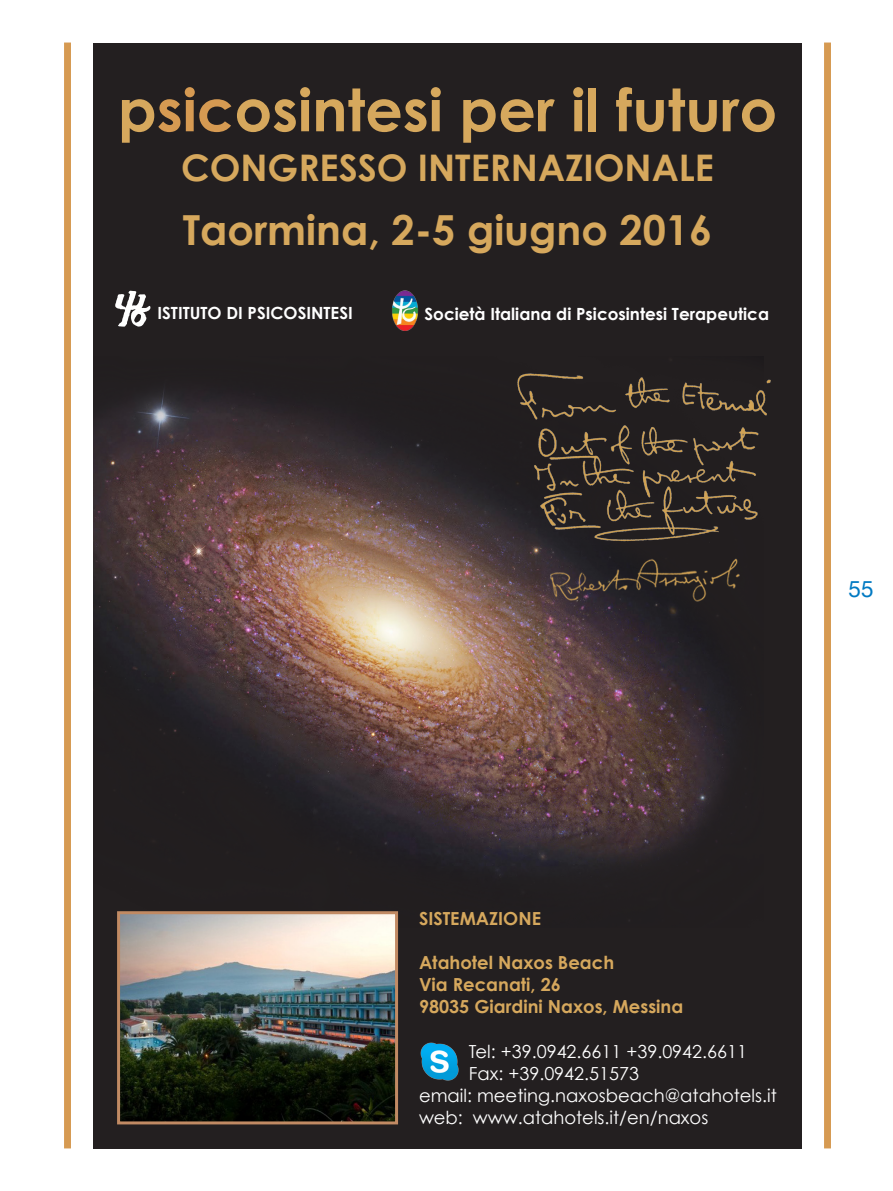
<style>
.page{position:relative;width:893px;height:1191px;background:#fff}
.page>*{position:absolute;margin:0;border:0;box-sizing:border-box;transform-origin:0 0}
.t1{font:700 58.8px "Century Gothic";color:#d6a85d}
.t2{font:700 41.4px "Century Gothic";color:#d6a85d}
.t3{font:700 36.6px "Century Gothic";color:#d6a85d}
.t4{font:22.5px "Helvetica Neue";color:#0079c2}
.t5{font:18px "Century Gothic";color:#fff}
.t6{font:700 18px "Century Gothic";color:#d6a85d}
.t7{font:700 16.8px "Century Gothic";color:#fff}
.s1{color:#d69a52}
</style>
<div class="page">
<div style="left:93px;top:43px;width:709px;height:1105px;background:#231f20"></div>
<img style="left:93px;top:388px;width:633px;height:488px">
<img style="left:115px;top:290px;width:36px;height:37px">
<img style="left:392px;top:290px;width:26px;height:41px">
<img style="left:510px;top:373px;width:261px;height:174px">
<img style="left:541px;top:549px;width:199px;height:59px">
<img style="left:121px;top:915px;width:273px;height:205px">
<div style="left:117px;top:911px;width:281px;height:213px;border:3px solid #c18a63"></div>
<img style="left:420px;top:1042px;width:39px;height:39px">
<div style="left:64px;top:43px;width:7px;height:1105px;background:#d69a52"></div>
<div style="left:824px;top:43px;width:7px;height:1105px;background:#d69a52"></div>
<p class="t1" style="left:118px;top:73px;width:661px">p<span class="s1">sic</span>osintesi per il futuro</p>
<p class="t3" style="left:181px;top:145px;width:534px">CONGRESSO INTERNAZIONALE</p>
<p class="t2" style="left:183px;top:204px;width:531px">Taormina, 2-5 giugno 2016</p>
<p class="t7" style="left:157px;top:302px;width:197px">ISTITUTO DI PSICOSINTESI</p>
<p class="t7" style="left:425px;top:303px;width:346px">Società Italiana di Psicosintesi Terapeutica</p>
<p class="t4" style="left:849px;top:573px;width:27px">55</p>
<p class="t6" style="left:419px;top:907px;width:124px">SISTEMAZIONE</p>
<p class="t6" style="left:419px;top:951px;width:197px">Atahotel Naxos Beach</p>
<p class="t6" style="left:419px;top:973px;width:143px">Via Recanati, 26</p>
<p class="t6" style="left:419px;top:995px;width:266px">98035 Giardini Naxos, Messina</p>
<p class="t5" style="left:469px;top:1040px;width:280px">Tel: +39.0942.6611 +39.0942.6611</p>
<p class="t5" style="left:469px;top:1062px;width:172px">Fax: +39.0942.51573</p>
<p class="t5" style="left:419px;top:1084px;width:359px">email: meeting.naxosbeach@atahotels.it</p>
<p class="t5" style="left:419px;top:1107px;width:291px">web: www.atahotels.it/en/naxos</p>
</div>
